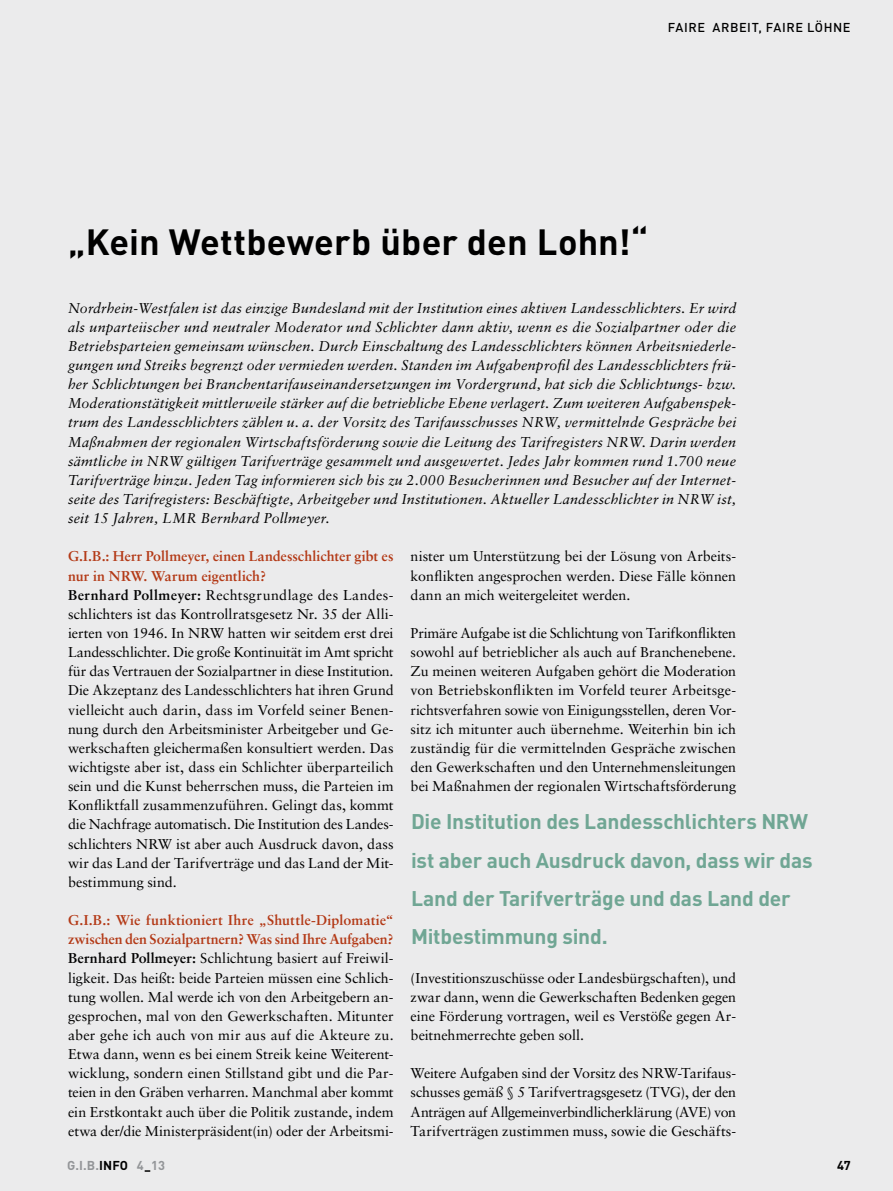
<style>
.page{position:relative;width:893px;height:1191px;background:#ebebec}
.page>*{position:absolute;margin:0;border:0;box-sizing:border-box;transform-origin:0 0}
._01_Hauptüberschrift{font:700 36px "DIN";letter-spacing:.005em;color:#000}
._12_Zitate{font:700 21px "DIN";letter-spacing:-.01em;color:#70a694}
._07_Fließtext{font:14.25px/19.2px "Sabon LT";letter-spacing:-.005em;color:#000;text-align:justify}
._07_Fließtext-2{font:italic 14.25px/19.2px "Sabon LT";letter-spacing:.015em;color:#000;text-align:justify}
._08_Interview_Fragen{font:700 14.25px/19.2px "Sabon LT";color:#b33916}
.t1{font:500 12.75px "DIN";letter-spacing:.045em;color:#000}
.t2{font:700 12.75px "DIN";letter-spacing:.01em;color:#939598}
.G_Seitenzahlen{font:700 12.75px "DIN";color:#000}
.s1{font-weight:700}
.s2{color:#000}
</style>
<div class="page">
<p class="t1" style="left:668px;top:18px;width:184px">FAIRE ARBEIT, FAIRE LÖHNE</p>
<p class="_01_Hauptüberschrift" style="left:68px;top:218px;width:582px">„Kein Wettbewerb über den Lohn!“</p>
<p class="_07_Fließtext-2" style="left:68px;top:298px;width:670px">Nordrhein-Westfalen ist das einzige Bundesland mit der Institution eines aktiven Landesschlichters. Er wird als unparteiischer und neutraler Moderator und Schlichter dann aktiv, wenn es die Sozialpartner oder die Betriebsparteien gemeinsam wünschen. Durch Einschaltung des Landesschlichters können Arbeitsniederle&shy;gungen und Streiks begrenzt oder vermieden werden. Standen im Aufgabenprofil des Landesschlichters frü&shy;her Schlichtungen bei Branchentarifauseinandersetzungen im Vordergrund, hat sich die Schlichtungs- bzw.<br>Moderationstätigkeit mittlerweile stärker auf die betriebliche Ebene verlagert. Zum weiteren Aufgabenspek&shy;trum des Landesschlichters zählen u. a. der Vorsitz des Tarifausschusses NRW, vermittelnde Gespräche bei Maßnahmen der regionalen Wirtschaftsförderung sowie die Leitung des Tarifregisters NRW. Darin werden sämtliche in NRW gültigen Tarifverträge gesammelt und ausgewertet. Jedes Jahr kommen rund 1.700 neue Tarifverträge hinzu. Jeden Tag informieren sich bis zu 2.000 Besucherinnen und Besucher auf der Internet&shy;seite des Tarifregisters: Beschäftigte, Arbeitgeber und Institutionen. Aktueller Landesschlichter in NRW ist, seit 15 Jahren, LMR Bernhard Pollmeyer.</p>
<p class="_07_Fließtext" style="left:411px;top:547px;width:327px">nister um Unterstützung bei der Lösung von Arbeits&shy;konflikten angesprochen werden. Diese Fälle können dann an mich weitergeleitet werden.</p>
<p class="_07_Fließtext" style="left:411px;top:623px;width:327px">Primäre Aufgabe ist die Schlichtung von Tarifkonflikten sowohl auf betrieblicher als auch auf Branchenebene.<br>Zu meinen weiteren Aufgaben gehört die Moderation von Betriebskonflikten im Vorfeld teurer Arbeitsge&shy;richtsverfahren sowie von Einigungsstellen, deren Vor&shy;sitz ich mitunter auch übernehme. Weiterhin bin ich zuständig für die vermittelnden Gespräche zwischen den Gewerkschaften und den Unternehmensleitungen bei Maßnahmen der regionalen Wirtschaftsförderung</p>
<p class="_08_Interview_Fragen" style="left:68px;top:546px;width:327px">G.I.B.: Herr Pollmeyer, einen Landesschlichter gibt es nur in NRW. Warum eigentlich?</p>
<p class="_07_Fließtext" style="left:68px;top:585px;width:327px"><span class="s1">Bernhard Pollmeyer:</span> Rechtsgrundlage des Landes&shy;schlichters ist das Kontrollratsgesetz Nr. 35 der Alli&shy;ierten von 1946. In NRW hatten wir seitdem erst drei Landesschlichter. Die große Kontinuität im Amt spricht für das Vertrauen der Sozialpartner in diese Institution.<br>Die Akzeptanz des Landesschlichters hat ihren Grund vielleicht auch darin, dass im Vorfeld seiner Benen&shy;nung durch den Arbeitsminister Arbeitgeber und Ge&shy;werkschaften gleichermaßen konsultiert werden. Das wichtigste aber ist, dass ein Schlichter überparteilich sein und die Kunst beherrschen muss, die Parteien im Konfliktfall zusammenzuführen. Gelingt das, kommt die Nachfrage automatisch. Die Institution des Landes&shy;schlichters NRW ist aber auch Ausdruck davon, dass wir das Land der Tarifverträge und das Land der Mit&shy;bestimmung sind.</p>
<p class="_08_Interview_Fragen" style="left:68px;top:910px;width:327px">G.I.B.: Wie funktioniert Ihre „Shuttle-Diplomatie“ zwischen den Sozialpartnern? Was sind Ihre Aufgaben?</p>
<p class="_07_Fließtext" style="left:68px;top:948px;width:327px"><span class="s1">Bernhard Pollmeyer:</span> Schlichtung basiert auf Freiwil&shy;ligkeit. Das heißt: beide Parteien müssen eine Schlich&shy;tung wollen. Mal werde ich von den Arbeitgebern an&shy;gesprochen, mal von den Gewerkschaften. Mitunter aber gehe ich auch von mir aus auf die Akteure zu.<br>Etwa dann, wenn es bei einem Streik keine Weiterent&shy;wicklung, sondern einen Stillstand gibt und die Par&shy;teien in den Gräben verharren. Manchmal aber kommt ein Erstkontakt auch über die Politik zustande, indem etwa der/die Ministerpräsident(in) oder der Arbeitsmi-</p>
<p class="_12_Zitate" style="left:411px;top:807px;width:399px">Die Institution des Landesschlichters NRW</p>
<p class="_12_Zitate" style="left:411px;top:846px;width:403px">ist aber auch Ausdruck davon, dass wir das</p>
<p class="_12_Zitate" style="left:411px;top:884px;width:381px">Land der Tarifverträge und das Land der</p>
<p class="_12_Zitate" style="left:411px;top:922px;width:198px">Mitbestimmung sind.</p>
<p class="_07_Fließtext" style="left:411px;top:968px;width:327px">(Investitionszuschüsse oder Landesbürgschaften), und zwar dann, wenn die Gewerkschaften Bedenken gegen eine Förderung vortragen, weil es Verstöße gegen Ar&shy;beitnehmerrechte geben soll.</p>
<p class="_07_Fließtext" style="left:411px;top:1063px;width:327px">Weitere Aufgaben sind der Vorsitz des NRW-Tarifaus&shy;schusses gemäß § 5 Tarifvertragsgesetz (TVG), der den Anträgen auf Allgemeinverbindlicherklärung (AVE) von Tarifverträgen zustimmen muss, sowie die Geschäfts-</p>
<p class="t2" style="left:67px;top:1156px;width:100px">G.I.B.<span class="s2">INFO</span> 4 13</p>
<p class="G_Seitenzahlen" style="left:837px;top:1156px;width:15px">47</p>
</div>
